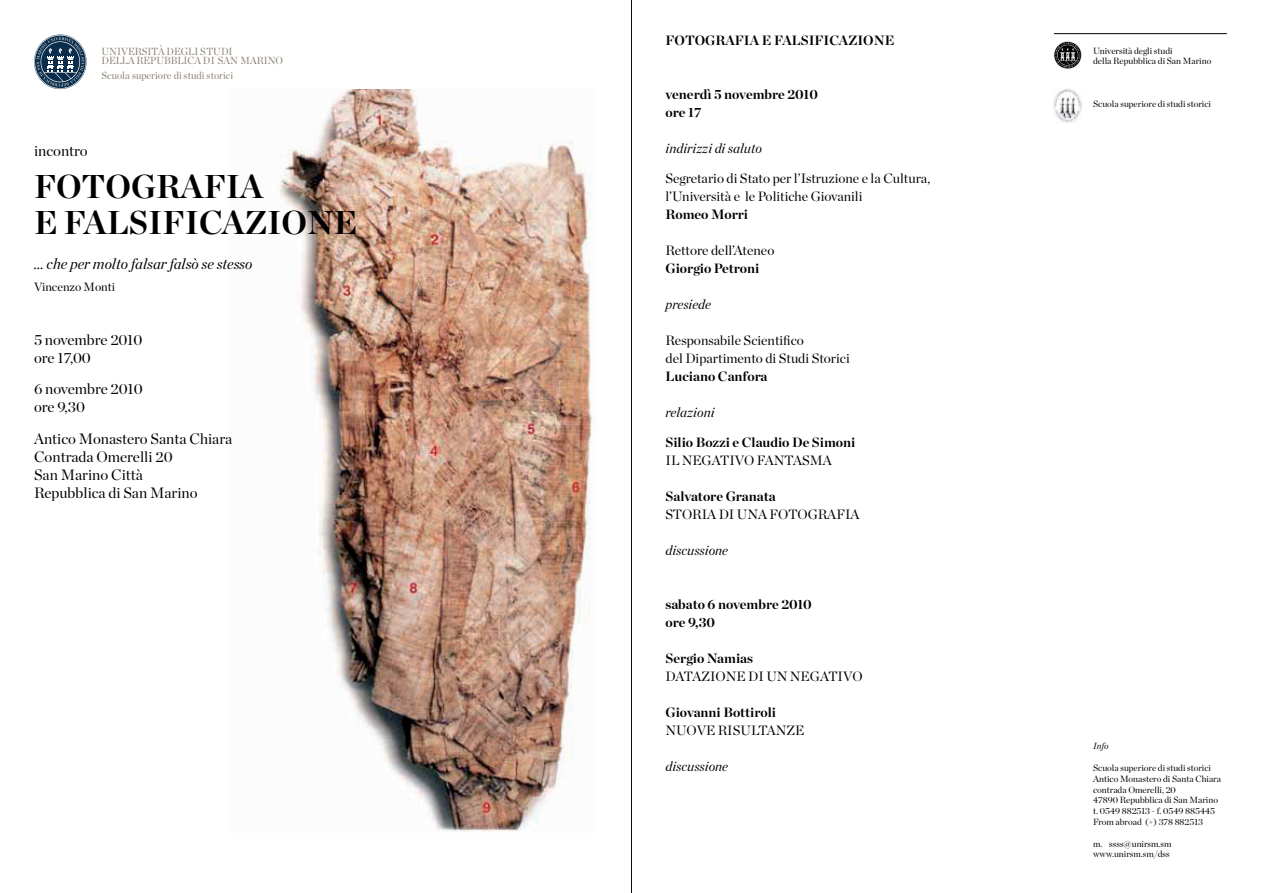
<style>
.page{position:relative;width:1263px;height:893px;background:#fff}
.page>*{position:absolute;margin:0;border:0;box-sizing:border-box;transform-origin:0 0}
.t1{font:700 33px/36px "Chronicle Display";color:#000}
.t2{font:15px/18px "Chronicle Display";color:#000}
.t3{font:italic 15px "Chronicle Display";color:#000}
.t4{font:13.5px/18px "Chronicle Display";color:#000}
.t5{font:700 13.5px/18px "Chronicle Display";color:#000}
.t6{font:italic 13.5px "Chronicle Display";color:#000}
.t7{font:12px "Chronicle Display";color:#000}
.t8{font:10.2px/9.6px "Chronicle Display";color:#898074;scale:.96 1}
.t9{font:9px/10.8px "Chronicle Display";color:#000}
.t10{font:italic 9px "Chronicle Display";color:#000}
</style>
<div class="page">
<hr style="left:631px;top:0;width:1px;height:893px;background:#0f0b10">
<svg style="left:1054px;top:41px;width:27px;height:28px"></svg>
<img style="left:1054px;top:88px;width:28px;height:34px">
<hr style="left:1054px;top:33px;width:173px;height:1px;background:#000">
<img style="left:279px;top:90px;width:316px;height:742px">
<svg style="left:34px;top:35px;width:53px;height:54px"></svg>
<p class="t8" style="left:102px;top:46px;width:190px">UNIVERSITÀ DEGLI STUDI<br>DELLA REPUBBLICA DI SAN MARINO</p>
<p class="t8" style="left:102px;top:70px;width:138px">Scuola superiore di studi storici</p>
<h2 class="t2" style="left:34px;top:140px;width:55px">incontro</h2>
<h1 class="t1" style="left:34px;top:166px;width:325px">FOTOGRAFIA<br>E FALSIFICAZIONE</h1>
<h2 class="t3" style="left:34px;top:252px;width:220px">… che per molto falsar falsò se stesso</h2>
<h3 class="t7" style="left:34px;top:277px;width:83px">Vincenzo Monti</h3>
<h2 class="t2" style="left:34px;top:329px;width:110px">5 novembre 2010 ore 17,00</h2>
<h2 class="t2" style="left:34px;top:379px;width:110px">6 novembre 2010 ore 9,30</h2>
<h2 class="t2" style="left:34px;top:428px;width:200px">Antico Monastero Santa Chiara<br>Contrada Omerelli 20<br>San Marino Città<br>Repubblica di San Marino</h2>
<h3 class="t5" style="left:665px;top:30px;width:230px">FOTOGRAFIA E FALSIFICAZIONE</h3>
<h3 class="t5" style="left:665px;top:84px;width:154px">venerdì 5 novembre 2010 ore 17</h3>
<h3 class="t6" style="left:665px;top:138px;width:98px">indirizzi di saluto</h3>
<h3 class="t4" style="left:665px;top:168px;width:266px">Segretario di Stato per l’Istruzione e la Cultura, l’Università e le Politiche Giovanili</h3>
<h3 class="t5" style="left:665px;top:204px;width:84px">Romeo Morri</h3>
<h3 class="t4" style="left:665px;top:240px;width:110px">Rettore dell’Ateneo</h3>
<h3 class="t5" style="left:665px;top:258px;width:95px">Giorgio Petroni</h3>
<h3 class="t6" style="left:665px;top:294px;width:47px">presiede</h3>
<h3 class="t4" style="left:665px;top:330px;width:186px">Responsabile Scientifico<br>del Dipartimento di Studi Storici</h3>
<h3 class="t5" style="left:665px;top:366px;width:104px">Luciano Canfora</h3>
<h3 class="t6" style="left:665px;top:402px;width:51px">relazioni</h3>
<h3 class="t5" style="left:665px;top:432px;width:191px">Silio Bozzi e Claudio De Simoni</h3>
<h3 class="t4" style="left:665px;top:450px;width:168px">IL NEGATIVO FANTASMA</h3>
<h3 class="t5" style="left:665px;top:486px;width:112px">Salvatore Granata</h3>
<h3 class="t4" style="left:665px;top:504px;width:196px">STORIA DI UNA FOTOGRAFIA</h3>
<h3 class="t6" style="left:665px;top:540px;width:64px">discussione</h3>
<h3 class="t5" style="left:665px;top:594px;width:148px">sabato 6 novembre 2010 ore 9,30</h3>
<h3 class="t5" style="left:665px;top:648px;width:89px">Sergio Namias</h3>
<h3 class="t4" style="left:665px;top:666px;width:199px">DATAZIONE DI UN NEGATIVO</h3>
<h3 class="t5" style="left:665px;top:702px;width:112px">Giovanni Bottiroli</h3>
<h3 class="t4" style="left:665px;top:720px;width:140px">NUOVE RISULTANZE</h3>
<h3 class="t6" style="left:665px;top:756px;width:64px">discussione</h3>
<p class="t9" style="left:1093px;top:45px;width:120px;line-height:10.2px">Università degli studi<br>della Repubblica di San Marino</p>
<p class="t9" style="left:1093px;top:98px;width:119px">Scuola superiore di studi storici</p>
<p class="t10" style="left:1093px;top:739px;width:17px">Info</p>
<p class="t9" style="left:1093px;top:762px;width:129px">Scuola superiore di studi storici<br>Antico Monastero di Santa Chiara contrada Omerelli, 20<br>47890 Repubblica di San Marino t. 0549 882513 - f. 0549 885445<br>From abroad (+) 378 882513</p>
<p class="t9" style="left:1093px;top:837px;width:80px">m. ssss@unirsm.sm www.unirsm.sm/dss</p>
</div>
